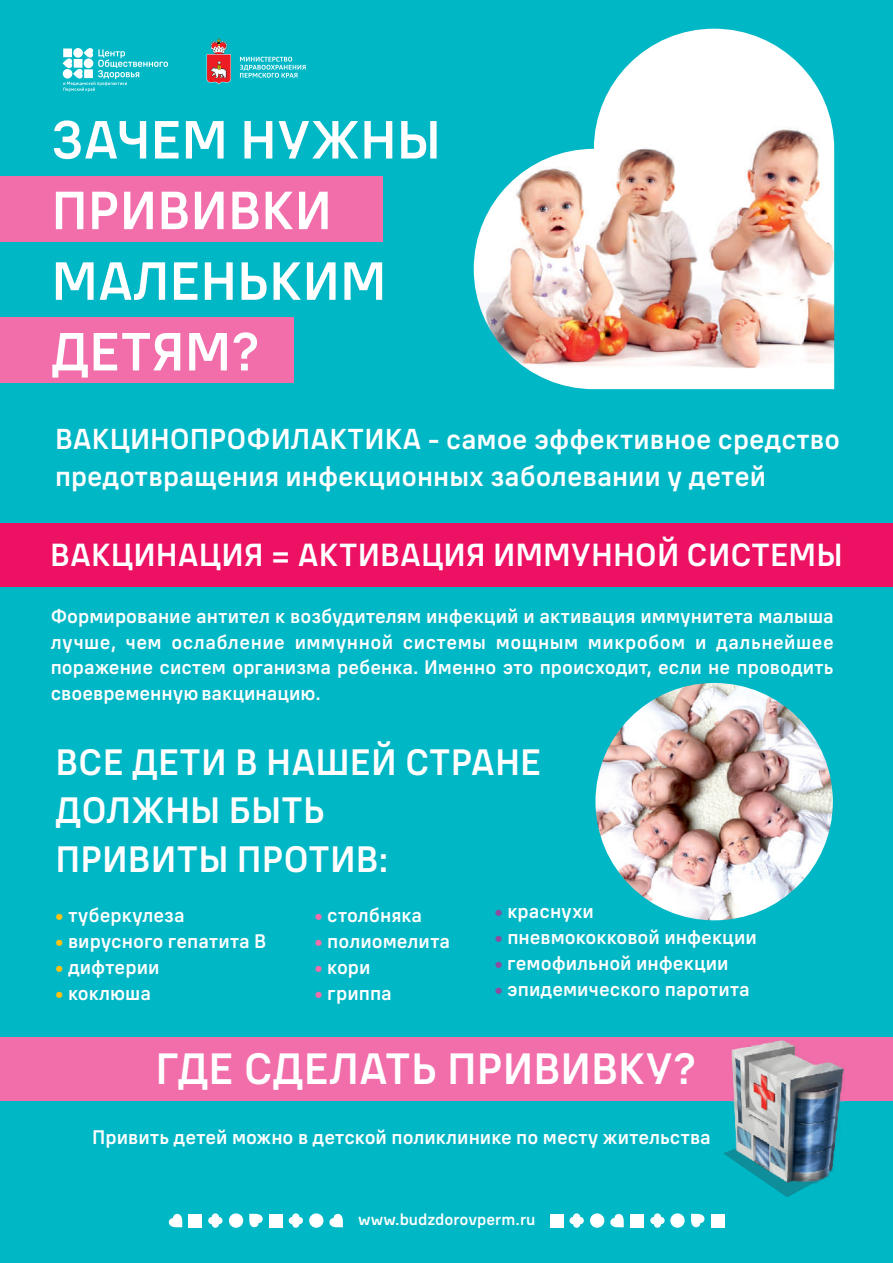
<style>
.page{position:relative;width:893px;height:1263px;background:#00b7c6}
.page>*{position:absolute;margin:0;border:0;box-sizing:border-box;transform-origin:0 0}
.t1{font:500 53.25px/70.7px "ALS Wagon";color:#fff}
.t2{font:500 43.5px "ALS Wagon";color:#fff}
.t3{font:500 36.45px/48.4px "ALS Wagon";color:#fff}
.t4{font:500 31.65px "ALS Wagon";color:#fff}
.t5{font:500 27.9px/37.2px "ALS Wagon";color:#fff}
.t6{font:500 19.5px/26px "ALS Wagon";color:#fff;text-align:justify}
.t7{font:500 16.05px "ALS Wagon";color:#fff}
.s1{font-size:28.5px}
.s2{color:#fec215}
.s3{color:#f16eaa}
.s4{color:#8b4d9e}
</style>
<div class="page">
<div style="left:0;top:524px;width:893px;height:63px;background:#ec1163"></div>
<div style="left:0;top:1037px;width:893px;height:63px;background:#f16eaa"></div>
<div style="left:0;top:318px;width:294px;height:65px;background:#f16eaa"></div>
<div style="left:0;top:176px;width:383px;height:66px;background:#f16eaa"></div>
<svg style="left:240px;top:57px;width:66px;height:21px"></svg>
<svg style="left:207px;top:38px;width:24px;height:47px"></svg>
<svg style="left:63px;top:48px;width:105px;height:44px"></svg>
<div style="left:189px;top:1214px;width:13px;height:13px;background:#fff"></div>
<svg style="left:168px;top:1213px;width:14px;height:14px"></svg>
<div style="left:229px;top:1213px;width:14px;height:15px;background:#fff;border-radius:50%"></div>
<div style="left:269px;top:1214px;width:14px;height:13px;background:#fff"></div>
<svg style="left:289px;top:1213px;width:14px;height:15px"></svg>
<svg style="left:249px;top:1214px;width:14px;height:14px"></svg>
<svg style="left:208px;top:1213px;width:15px;height:15px"></svg>
<div style="left:711px;top:1214px;width:13px;height:13px;background:#fff"></div>
<div style="left:670px;top:1213px;width:15px;height:15px;background:#fff;border-radius:50%"></div>
<svg style="left:650px;top:1213px;width:15px;height:15px"></svg>
<svg style="left:691px;top:1214px;width:14px;height:14px"></svg>
<div style="left:631px;top:1214px;width:13px;height:13px;background:#fff"></div>
<div style="left:309px;top:1213px;width:14px;height:15px;background:#fff;border-radius:50%"></div>
<svg style="left:329px;top:1213px;width:14px;height:14px"></svg>
<div style="left:590px;top:1213px;width:14px;height:15px;background:#fff;border-radius:50%"></div>
<svg style="left:610px;top:1213px;width:14px;height:14px"></svg>
<div style="left:550px;top:1214px;width:13px;height:13px;background:#fff"></div>
<svg style="left:569px;top:1213px;width:15px;height:15px"></svg>
<img style="left:474px;top:29px;width:360px;height:360px">
<img style="left:595px;top:683px;width:238px;height:237px;border-radius:50%">
<svg style="left:723px;top:1150px;width:88px;height:47px"></svg>
<img style="left:731px;top:1040px;width:114px;height:144px">
<h1 class="t1" style="left:51px;top:112px;width:391px">ЗАЧЕМ НУЖНЫ<br>ПРИВИВКИ<br>МАЛЕНЬКИМ<br>ДЕТЯМ?</h1>
<h3 class="t5" style="left:55px;top:424px;width:787px"><span class="s1">ВАКЦИНОПРОФИЛАКТИКА</span> - самое эффективное средство предотвращения инфекционных заболевании у детей</h3>
<h3 class="t4" style="left:50px;top:543px;width:794px">ВАКЦИНАЦИЯ = АКТИВАЦИЯ ИММУННОЙ СИСТЕМЫ</h3>
<p class="t6" style="left:51px;top:606px;width:785px">Формирование антител к возбудителям инфекций и активация иммунитета малыша лучше, чем ослабление иммунной системы мощным микробом и дальнейшее поражение систем организма ребенка. Именно это происходит, если не проводить своевременную вакцинацию.</p>
<h3 class="t3" style="left:55px;top:743px;width:487px">ВСЕ ДЕТИ В НАШЕЙ СТРАНЕ<br>ДОЛЖНЫ БЫТЬ<br>ПРИВИТЫ ПРОТИВ:</h3>
<p class="t6" style="left:55px;top:905px;width:131px"><span class="s2">•</span> туберкулеза</p>
<p class="t6" style="left:55px;top:931px;width:213px"><span class="s2">•</span> вирусного гепатита В</p>
<p class="t6" style="left:55px;top:957px;width:106px"><span class="s2">•</span> дифтерии</p>
<p class="t6" style="left:55px;top:983px;width:97px"><span class="s2">•</span> коклюша</p>
<p class="t6" style="left:314px;top:905px;width:109px"><span class="s3">•</span> столбняка</p>
<p class="t6" style="left:314px;top:931px;width:137px"><span class="s3">•</span> полиомелита</p>
<p class="t6" style="left:314px;top:957px;width:58px"><span class="s3">•</span> кори</p>
<p class="t6" style="left:314px;top:983px;width:79px"><span class="s3">•</span> гриппа</p>
<p class="t6" style="left:494px;top:901px;width:101px"><span class="s4">•</span> краснухи</p>
<p class="t6" style="left:494px;top:927px;width:264px"><span class="s4">•</span> пневмококковой инфекции</p>
<p class="t6" style="left:494px;top:953px;width:236px"><span class="s4">•</span> гемофильной инфекции</p>
<p class="t6" style="left:494px;top:979px;width:257px"><span class="s4">•</span> эпидемического паротита</p>
<h2 class="t2" style="left:156px;top:1052px;width:542px">ГДЕ СДЕЛАТЬ ПРИВИВКУ?</h2>
<p class="t6" style="left:92px;top:1127px;width:620px">Привить детей можно в детской поликлинике по месту жительства</p>
<p class="t7" style="left:358px;top:1213px;width:179px">www.budzdorovperm.ru</p>
</div>
